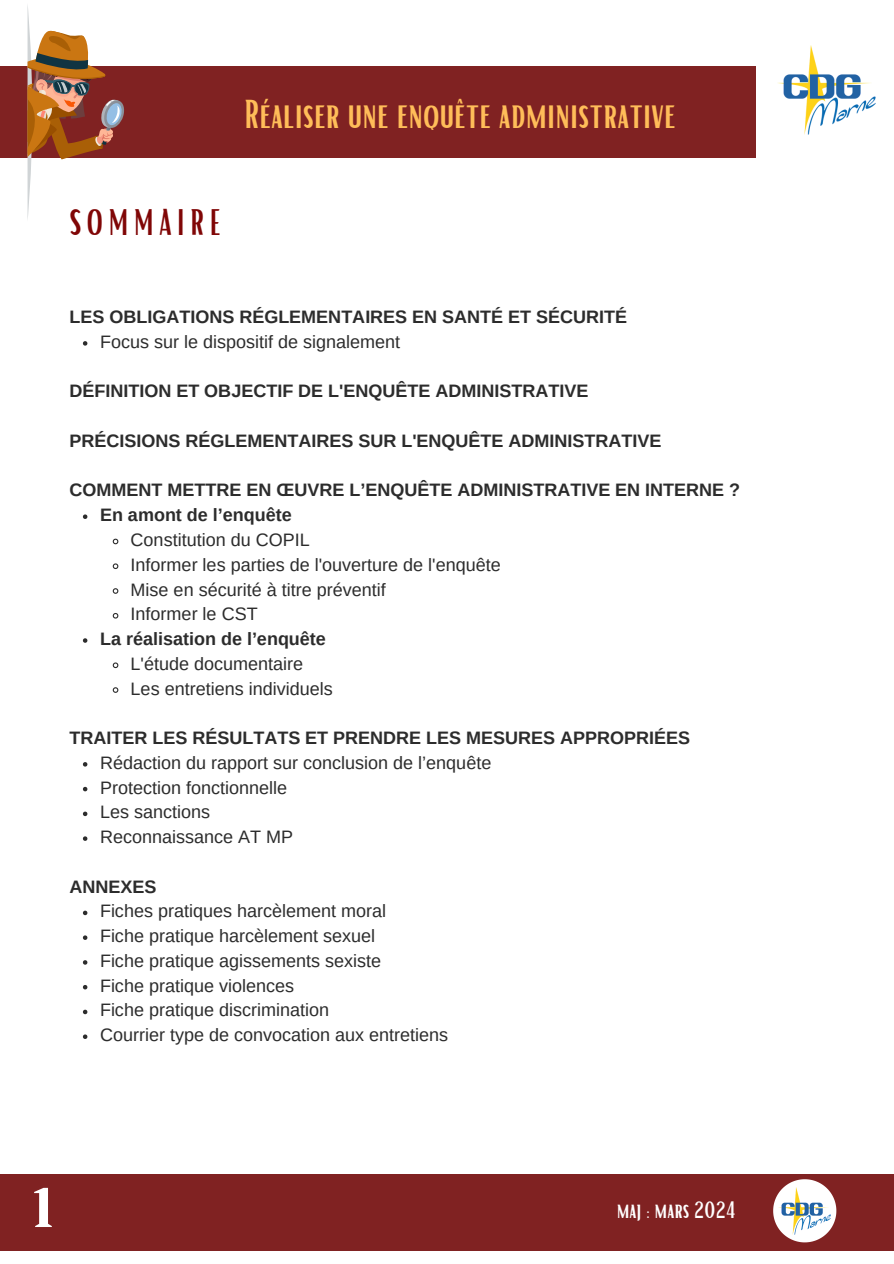
<style>
.page{position:relative;width:894px;height:1264px;background:#fff}
.page>*{position:absolute;margin:0;border:0;box-sizing:border-box;transform-origin:0 0}
.t1{font:700 61.65px "Luthier";color:#fff}
.t2{font:39px "Bright";color:#ffbd59}
.t3{font:36px "Bright";letter-spacing:.15em;color:#800606}
.t4{font:22.95px "Bright";color:#fff}
.t5{font:18px/24.8px "Arimo";color:#2c2c2c}
.t6{font:700 18px/24.8px "Arimo";color:#2c2c2c}
</style>
<div class="page">
<svg style="left:83px;top:341px;width:4px;height:4px"></svg>
<svg style="left:83px;top:514px;width:4px;height:5px"></svg>
<svg style="left:112px;top:538px;width:7px;height:7px"></svg>
<svg style="left:112px;top:563px;width:7px;height:6px"></svg>
<svg style="left:112px;top:588px;width:7px;height:6px"></svg>
<svg style="left:112px;top:613px;width:7px;height:6px"></svg>
<svg style="left:83px;top:638px;width:4px;height:4px"></svg>
<svg style="left:112px;top:662px;width:7px;height:7px"></svg>
<svg style="left:112px;top:687px;width:7px;height:6px"></svg>
<svg style="left:83px;top:762px;width:4px;height:4px"></svg>
<svg style="left:83px;top:786px;width:4px;height:5px"></svg>
<svg style="left:83px;top:811px;width:4px;height:5px"></svg>
<svg style="left:83px;top:836px;width:4px;height:4px"></svg>
<svg style="left:83px;top:910px;width:4px;height:5px"></svg>
<svg style="left:83px;top:935px;width:4px;height:4px"></svg>
<svg style="left:83px;top:960px;width:4px;height:4px"></svg>
<svg style="left:83px;top:985px;width:4px;height:4px"></svg>
<svg style="left:83px;top:1009px;width:4px;height:5px"></svg>
<svg style="left:83px;top:1034px;width:4px;height:4px"></svg>
<div style="left:0;top:66px;width:755px;height:92px;background:#802222"></div>
<img style="left:778px;top:46px;width:96px;height:89px">
<svg style="left:28px;top:10px;width:96px;height:204px"></svg>
<div style="left:0;top:1174px;width:893px;height:76px;background:#802222"></div>
<svg style="left:773px;top:1179px;width:63px;height:63px"></svg>
<img style="left:778px;top:1187px;width:52px;height:47px">
<h2 class="t2" style="left:244px;top:89px;width:433px">Réaliser une enquête administrative</h2>
<p class="t3" style="left:69px;top:199px;width:153px">SOMMAIRE</p>
<p class="t6" style="left:69px;top:304px;width:559px">LES OBLIGATIONS RÉGLEMENTAIRES EN SANTÉ ET SÉCURITÉ</p>
<p class="t5" style="left:100px;top:329px;width:301px">Focus sur le dispositif de signalement</p>
<p class="t6" style="left:69px;top:379px;width:520px">DÉFINITION ET OBJECTIF DE L'ENQUÊTE ADMINISTRATIVE</p>
<p class="t6" style="left:69px;top:428px;width:593px">PRÉCISIONS RÉGLEMENTAIRES SUR L'ENQUÊTE ADMINISTRATIVE</p>
<p class="t6" style="left:100px;top:478px;width:641px;text-indent:-31px">COMMENT METTRE EN ŒUVRE L’ENQUÊTE ADMINISTRATIVE EN INTERNE ?<br>En amont de l’enquête</p>
<p class="t5" style="left:131px;top:527px;width:371px">Constitution du COPIL<br>Informer les parties de l'ouverture de l'enquête<br>Mise en sécurité à titre préventif<br>Informer le CST</p>
<p class="t6" style="left:100px;top:626px;width:227px">La réalisation de l’enquête</p>
<p class="t5" style="left:131px;top:651px;width:204px">L'étude documentaire<br>Les entretiens individuels</p>
<p class="t6" style="left:69px;top:725px;width:622px">TRAITER LES RÉSULTATS ET PRENDRE LES MESURES APPROPRIÉES</p>
<p class="t5" style="left:100px;top:750px;width:393px">Rédaction du rapport sur conclusion de l’enquête<br>Protection fonctionnelle<br>Les sanctions<br>Reconnaissance AT MP</p>
<p class="t6" style="left:69px;top:874px;width:88px">ANNEXES</p>
<p class="t5" style="left:100px;top:898px;width:349px">Fiches pratiques harcèlement moral<br>Fiche pratique harcèlement sexuel<br>Fiche pratique agissements sexiste<br>Fiche pratique violences<br>Fiche pratique discrimination<br>Courrier type de convocation aux entretiens</p>
<h1 class="t1" style="left:28px;top:1184px;width:23px">1</h1>
<p class="t4" style="left:616px;top:1195px;width:120px">maj : mars 2024</p>
</div>
